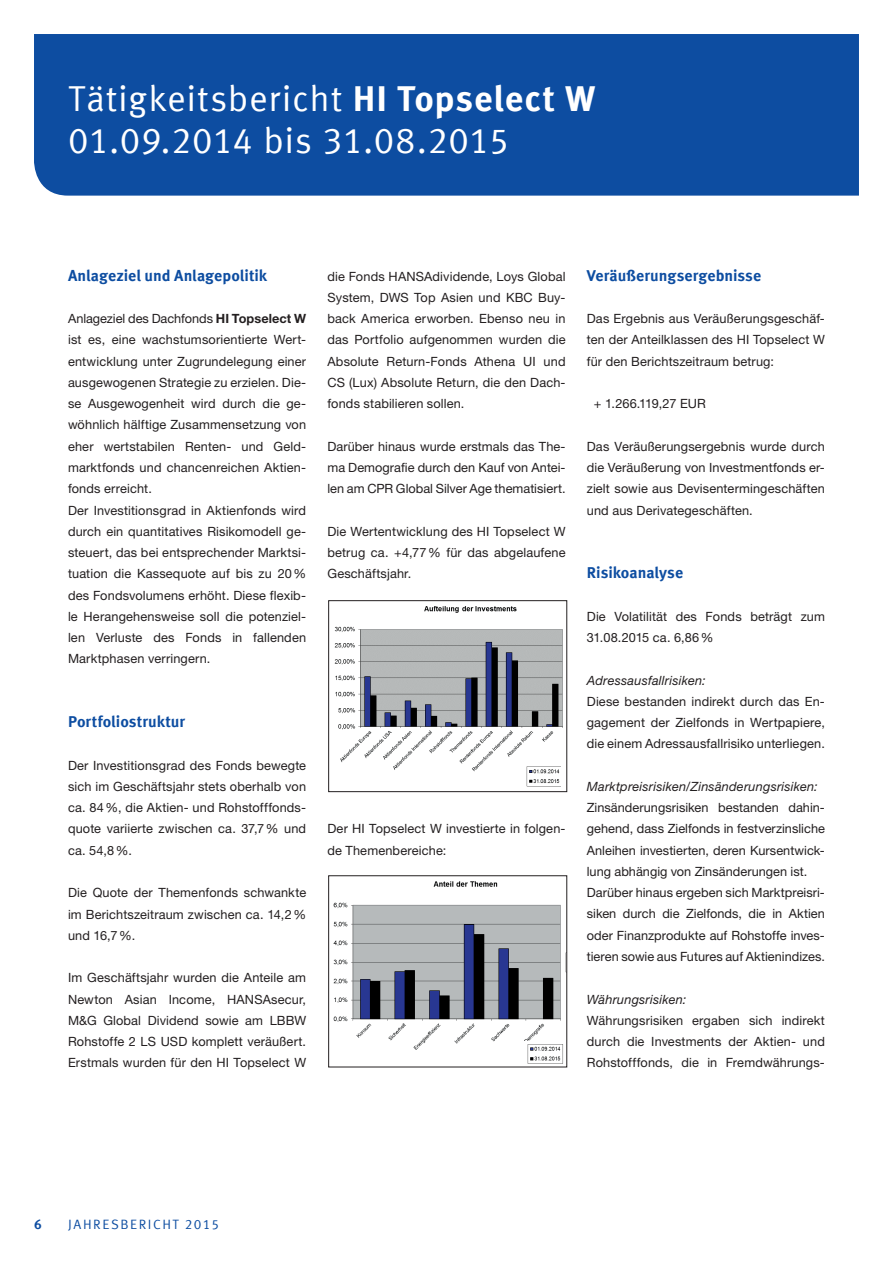
<style>
.page{position:relative;width:893px;height:1263px;background:#fff}
.page>*{position:absolute;margin:0;border:0;box-sizing:border-box;transform-origin:0 0}
.t1{font:36px/42.5px "Meta Offc Pro Norm";letter-spacing:.015em;color:#fff}
.t2{font:700 15.75px "Meta Offc Pro";color:#0d4da1}
.t3{font:13.5px "Meta Offc Pro Norm";letter-spacing:.115em;color:#0d4da1}
.t4{font:700 13.5px "Meta Offc Pro";color:#0d4da1}
.t5{font:12.75px/21.3px "Helvetica Neue LTW1 G";letter-spacing:.01em;color:#231f20;text-align:justify}
.t6{font:italic 12.75px "Helvetica Neue LTW1 G";letter-spacing:.015em;color:#231f20}
.s1{font-family:"Meta Offc Pro";font-weight:700}
.s2{font-weight:700}
</style>
<div class="page">
<div style="left:34px;top:34px;width:825px;height:162px;background:#0d4da1"></div>
<img style="left:334px;top:606px;width:229px;height:166px">
<div style="left:328px;top:600px;width:239px;height:192px;border:1px solid #231f20"></div>
<img style="left:523px;top:764px;width:39px;height:23px">
<hr style="left:562px;top:764px;width:3px;height:26px;background:#fff">
<img style="left:333px;top:881px;width:228px;height:169px">
<div style="left:328px;top:875px;width:239px;height:192px;border:1px solid #231f20"></div>
<img style="left:523px;top:1041px;width:40px;height:23px">
<h1 class="t1" style="left:68px;top:75px;width:529px">Tätigkeitsbericht <span class="s1">HI Topselect W<br></span>01.09.2014 bis 31.08.2015</h1>
<p class="t2" style="left:68px;top:263px;width:201px">Anlageziel und Anlagepolitik</p>
<p class="t5" style="left:68px;top:308px;width:240px;text-align:left">Anlageziel des Dachfonds <span class="s2">HI Topselect W </span>ist es, eine wachstumsorientierte Wert&shy;entwicklung unter Zugrundelegung einer ausgewogenen Strategie zu erzielen. Die&shy;se Ausgewogenheit wird durch die ge&shy;wöhnlich hälftige Zusammensetzung von eher wertstabilen Renten- und Geld&shy;marktfonds und chancenreichen Aktien&shy;fonds erreicht.<br>Der Investitionsgrad in Aktienfonds wird durch ein quantitatives Risikomodell ge&shy;steuert, das bei entsprechender Marktsi&shy;tuation die Kassequote auf bis zu 20% des Fondsvolumens erhöht. Diese flexib&shy;le Herangehensweise soll die potenziel&shy;len Verluste des Fonds in fallenden Marktphasen verringern.</p>
<p class="t2" style="left:68px;top:709px;width:119px">Portfoliostruktur</p>
<p class="t5" style="left:68px;top:754px;width:240px">Der Investitionsgrad des Fonds bewegte sich im Geschäftsjahr stets oberhalb von ca. 84%, die Aktien- und Rohstofffonds&shy;quote variierte zwischen ca. 37,7% und ca. 54,8%.</p>
<p class="t5" style="left:68px;top:882px;width:240px">Die Quote der Themenfonds schwankte im Berichtszeitraum zwischen ca. 14,2% und 16,7%.</p>
<p class="t5" style="left:68px;top:967px;width:240px">Im Geschäftsjahr wurden die Anteile am Newton Asian Income, HANSAsecur, M&amp;G Global Dividend sowie am LBBW Rohstoffe 2 LS USD komplett veräußert.<br>Erstmals wurden für den HI Topselect W</p>
<p class="t5" style="left:327px;top:265px;width:240px">die Fonds HANSAdividende, Loys Global System, DWS Top Asien und KBC Buy&shy;back America erworben. Ebenso neu in das Portfolio aufgenommen wurden die Absolute Return-Fonds Athena UI und CS (Lux) Absolute Return, die den Dach&shy;fonds stabilieren sollen.</p>
<p class="t5" style="left:327px;top:435px;width:240px">Darüber hinaus wurde erstmals das The&shy;ma Demografie durch den Kauf von Antei&shy;len am CPR Global Silver Age thematisiert.</p>
<p class="t5" style="left:327px;top:520px;width:240px">Die Wertentwicklung des HI Topselect W betrug ca. +4,77% für das abgelaufene Geschäftsjahr.</p>
<p class="t5" style="left:327px;top:818px;width:240px">Der HI Topselect W investierte in folgen&shy;de Themenbereiche:</p>
<p class="t2" style="left:587px;top:263px;width:176px">Veräußerungsergebnisse</p>
<p class="t5" style="left:587px;top:308px;width:240px">Das Ergebnis aus Veräußerungsgeschäf&shy;ten der Anteilklassen des HI Topselect W für den Berichtszeitraum betrug:</p>
<p class="t5" style="left:594px;top:393px;width:114px">+ 1.266.119,27 EUR</p>
<p class="t5" style="left:587px;top:435px;width:240px">Das Veräußerungsergebnis wurde durch die Veräußerung von Investmentfonds er&shy;zielt sowie aus Devisentermingeschäften und aus Derivategeschäften.</p>
<p class="t2" style="left:587px;top:560px;width:98px">Risikoanalyse</p>
<p class="t5" style="left:587px;top:606px;width:240px">Die Volatilität des Fonds beträgt zum<br>31.08.2015 ca. 6,86%</p>
<p class="t6" style="left:587px;top:672px;width:120px">Adressausfallrisiken:</p>
<p class="t5" style="left:587px;top:691px;width:240px">Diese bestanden indirekt durch das En&shy;gagement der Zielfonds in Wertpapiere, die einem Adressausfallrisiko unterliegen.</p>
<p class="t6" style="left:587px;top:778px;width:232px">Marktpreisrisiken/Zinsänderungsrisiken:</p>
<p class="t5" style="left:587px;top:797px;width:240px;text-align:left">Zinsänderungsrisiken bestanden dahin&shy;gehend, dass Zielfonds in festverzinsliche Anleihen investierten, deren Kursentwick&shy;lung abhängig von Zinsänderungen ist.<br>Darüber hinaus ergeben sich Marktpreisri&shy;siken durch die Zielfonds, die in Aktien oder Finanzprodukte auf Rohstoffe inves&shy;tieren sowie aus Futures auf Aktienindizes.</p>
<p class="t6" style="left:587px;top:991px;width:101px">Währungsrisiken:</p>
<p class="t5" style="left:587px;top:1009px;width:240px">Währungsrisiken ergaben sich indirekt durch die Investments der Aktien- und Rohstofffonds, die in Fremdwährungs-</p>
<p class="t4" style="left:34px;top:1214px;width:9px">6</p>
<p class="t3" style="left:68px;top:1214px;width:153px">JAHRESBERICHT 2015</p>
</div>
